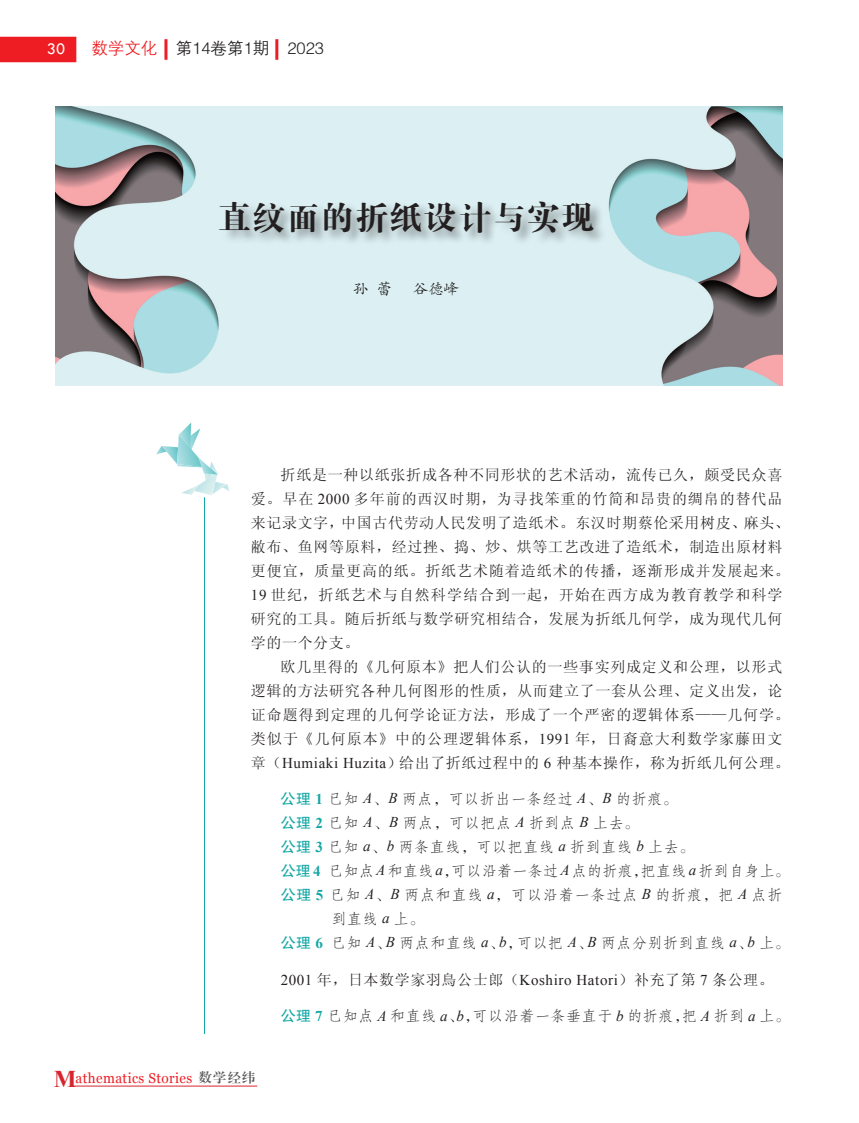
<style>
.page{position:relative;width:859px;height:1123px;background:#fff}
.page>*{position:absolute;margin:0;border:0;box-sizing:border-box;transform-origin:0 0}
.t1{font:33px "FZDBSK GBK1 0";letter-spacing:.04em;color:#231f20}
.t2{font:16.5px "FZZDXK GBK1 0";color:#231f20}
.t3{font:16.5px "Tw Cen";color:#fff}
.t4{font:15px/24px "Sim Sun";letter-spacing:.045em;color:#231f20}
.t5{font:15px "FZFSK GBK1 0";letter-spacing:.04em;color:#231f20}
.t6{font:15px "FZFSK GBK1 0";letter-spacing:.02em;color:#231f20}
.t7{font:15px "FZFSK GBK1 0";letter-spacing:.06em;color:#231f20}
.t8{font:15px "FZKTK GBK1 0";color:#231f20}
.t9{font:14.1px "Georgia";letter-spacing:.03em;color:#ee1d23;scale:.95 1}
.s1{color:#ee1d23}
.s2{font-family:"Times New Roman"}
.s3{font-family:"FZHTK GBK1 0";color:#13a7a5}
.s4{font-family:"Times New Roman";font-weight:700;color:#13a7a5}
.s5{font-family:"Times New Roman";font-style:italic}
.s6{font-family:"Times New Roman";font-weight:700;font-size:24px;color:#d5252e}
.s7{font-family:"FZXBSK GBK1 0";font-size:13.05px;color:#57585a}
</style>
<div class="page">
<div style="left:0;top:37px;width:76px;height:25px;background:#ee1d23"></div>
<hr style="left:164px;top:39px;width:3px;height:21px;background:#ee1d23">
<hr style="left:275px;top:39px;width:3px;height:21px;background:#ee1d23">
<hr style="left:70px;top:1085px;width:187px;height:1px;background:#d5252e">
<img style="left:55px;top:107px;width:727px;height:279px">
<div style="left:219px;top:200px;width:388px;height:47px;background:#231f20;opacity:.5"></div>
<hr style="left:204px;top:497px;width:1px;height:536px;background:#13a7a5">
<svg style="left:156px;top:422px;width:74px;height:73px"></svg>
<p class="t3" style="left:47px;top:39px;width:20px">30</p>
<p class="t2" style="left:91px;top:40px;width:234px"><span class="s1">数学文化</span> 第14卷第1期 2023</p>
<h1 class="t1" style="left:218px;top:200px;width:378px">直纹面的折纸设计与实现</h1>
<p class="t8" style="left:353px;top:281px;width:40px">孙 蕾</p>
<p class="t8" style="left:413px;top:281px;width:47px">谷德峰</p>
<p class="t4" style="left:251px;top:463px;width:540px;text-indent:30px">折纸是一种以纸张折成各种不同形状的艺术活动，流传已久，颇受民众喜爱。早在 <span class="s2">2000</span> 多年前的西汉时期，为寻找笨重的竹简和昂贵的绸帛的替代品来记录文字，中国古代劳动人民发明了造纸术。东汉时期蔡伦采用树皮、麻头、敝布、鱼网等原料，经过挫、捣、炒、烘等工艺改进了造纸术，制造出原材料更便宜，质量更高的纸。折纸艺术随着造纸术的传播，逐渐形成并发展起来。<span class="s2">19</span> 世纪，折纸艺术与自然科学结合到一起，开始在西方成为教育教学和科学研究的工具。随后折纸与数学研究相结合，发展为折纸几何学，成为现代几何学的一个分支。</p>
<p class="t4" style="left:251px;top:655px;width:540px;text-indent:30px">欧几里得的《几何原本》把人们公认的一些事实列成定义和公理，以形式逻辑的方法研究各种几何图形的性质，从而建立了一套从公理、定义出发，论证命题得到定理的几何学论证方法，形成了一个严密的逻辑体系——几何学。类似于《几何原本》中的公理逻辑体系，<span class="s2">1991</span> 年，日裔意大利数学家藤田文章（<span class="s2">Humiaki Huzita</span>）给出了折纸过程中的 <span class="s2">6</span> 种基本操作，称为折纸几何公理。</p>
<p class="t5" style="left:281px;top:790px;width:399px"><span class="s3">公理</span> <span class="s4">1</span> 已知 <span class="s5">A</span>、<span class="s5">B</span> 两点，可以折出一条经过 <span class="s5">A</span>、<span class="s5">B</span> 的折痕。</p>
<p class="t5" style="left:281px;top:814px;width:360px"><span class="s3">公理</span> <span class="s4">2</span> 已知 <span class="s5">A</span>、<span class="s5">B</span> 两点，可以把点 <span class="s5">A</span> 折到点 <span class="s5">B</span> 上去。</p>
<p class="t5" style="left:281px;top:838px;width:415px"><span class="s3">公理</span> <span class="s4">3</span> 已知 <span class="s5">a</span>、<span class="s5">b</span> 两条直线，可以把直线 <span class="s5">a</span> 折到直线 <span class="s5">b</span> 上去。</p>
<p class="t6" style="left:281px;top:862px;width:511px"><span class="s3">公理</span><span class="s4">4</span> 已知点<span class="s5">A</span>和直线<span class="s5">a</span>，可以沿着一条过<span class="s5">A</span>点的折痕，把直线<span class="s5">a</span>折到自身上。</p>
<p class="t7" style="left:281px;top:886px;width:503px"><span class="s3">公理</span> <span class="s4">5</span> 已知 <span class="s5">A</span>、<span class="s5">B</span> 两点和直线 <span class="s5">a</span>，可以沿着一条过点 <span class="s5">B</span> 的折痕，把 <span class="s5">A</span> 点折</p>
<p class="t5" style="left:332px;top:910px;width:94px">到直线 <span class="s5">a</span> 上。</p>
<p class="t5" style="left:281px;top:934px;width:511px"><span class="s3">公理</span> <span class="s4">6</span> 已知 <span class="s5">A</span>、<span class="s5">B</span> 两点和直线 <span class="s5">a</span>、<span class="s5">b</span>，可以把 <span class="s5">A</span>、<span class="s5">B</span> 两点分别折到直线 <span class="s5">a</span>、<span class="s5">b</span> 上。</p>
<p class="t4" style="left:281px;top:967px;width:495px"><span class="s2">2001</span> 年，日本数学家羽鳥公士郎（<span class="s2">Koshiro Hatori</span>）补充了第 <span class="s2">7</span> 条公理。</p>
<p class="t5" style="left:281px;top:1008px;width:511px"><span class="s3">公理</span> <span class="s4">7</span> 已知点 <span class="s5">A</span> 和直线 <span class="s5">a</span>、<span class="s5">b</span>，可以沿着一条垂直于 <span class="s5">b</span> 的折痕，把 <span class="s5">A</span> 折到 <span class="s5">a</span> 上。</p>
<p class="t9" style="left:54px;top:1068px;width:214px"><span class="s6">M</span>athematics Stories <span class="s7">数学经纬</span></p>
</div>
